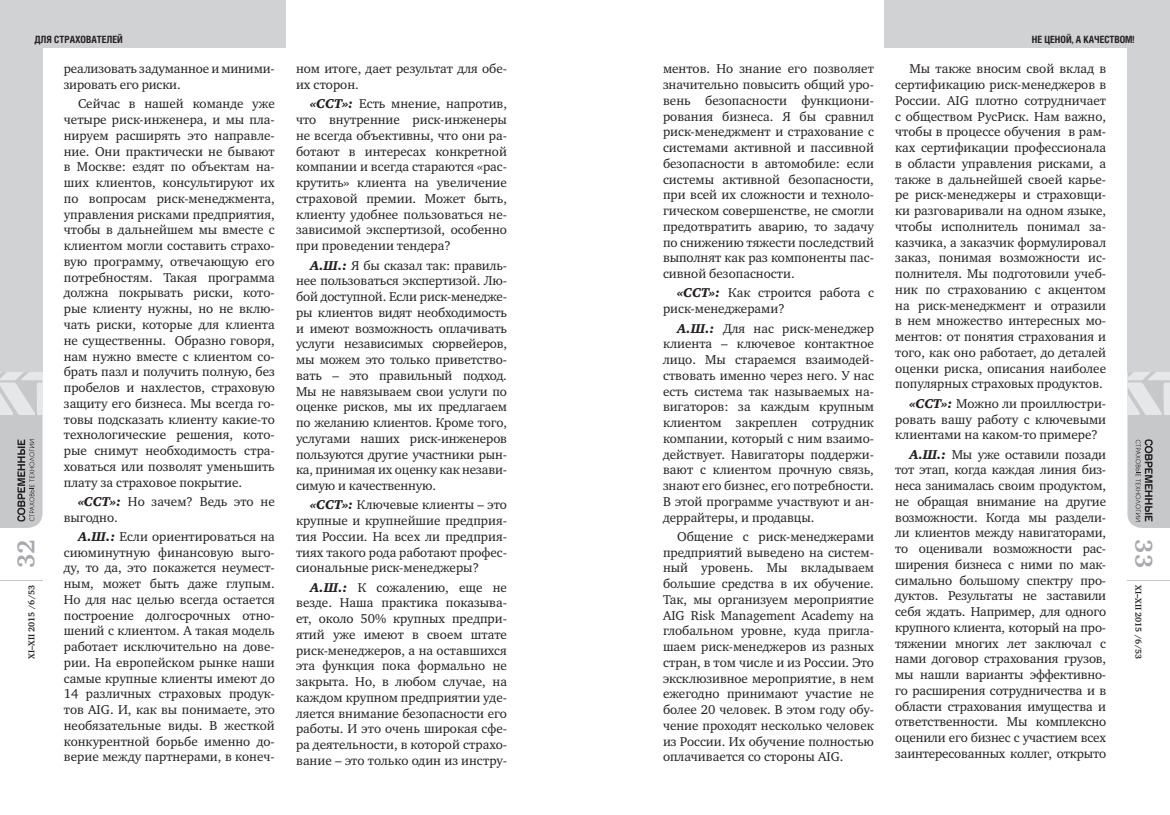
<style>
.page{position:relative;width:1170px;height:815px;background:#fff}
.page>*{position:absolute;margin:0;border:0;box-sizing:border-box;transform-origin:0 0}
.t1{font:700 25px "Charter ITC";color:#a8a9ad}
.Текст{font:13.12px/15.8px "Charter ITC";color:#231f20;text-align:justify}
.t2{font:700 10px "Helios Cond";color:#231f20}
.t3{font:700 8.75px "Charter ITC";letter-spacing:-.005em;color:#231f20}
.s1{font-family:"Charter Black ITC";font-style:italic}
</style>
<div class="page">
<div style="left:1127px;top:43px;width:42px;height:329px;background:#d1d2d4"></div>
<div style="left:0;top:43px;width:43px;height:329px;background:#d1d2d4"></div>
<div style="left:883px;top:0;width:286px;height:48px;background:#d1d2d4"></div>
<div style="left:0;top:0;width:285px;height:48px;background:#d1d2d4"></div>
<hr style="left:0;top:580px;width:43px;height:1px;background:#c7c8ca">
<hr style="left:1127px;top:580px;width:42px;height:1px;background:#c7c8ca">
<svg style="left:0;top:372px;width:43px;height:156px;background:#c2c3c5"></svg>
<svg style="left:1127px;top:372px;width:42px;height:156px;background:#c2c3c5"></svg>
<p class="t2" style="left:34px;top:33px;width:90px">ДЛЯ СТРАХОВАТЕЛЕЙ</p>
<p class="t2" style="left:1031px;top:33px;width:104px">НЕ ЦЕНОЙ, А КАЧЕСТВОМ!</p>
<p class="Текст" style="left:64px;top:61px;width:212px">реализовать задуманное и миними&shy;зировать его риски.</p>
<p class="Текст" style="left:64px;top:96px;width:212px;text-indent:14px">Сейчас в нашей команде уже четыре риск-инженера, и мы пла&shy;нируем расширять это направле&shy;ние. Они практически не бывают в Москве: ездят по объектам на&shy;ших клиентов, консультируют их по вопросам риск-менеджмента, управления рисками предприятия, чтобы в дальнейшем мы вместе с клиентом могли составить страхо&shy;вую программу, отвечающую его потребностям. Такая программа должна покрывать риски, кото&shy;рые клиенту нужны, но не вклю&shy;чать риски, которые для клиента не существенны. Образно говоря, нам нужно вместе с клиентом со&shy;брать пазл и получить полную, без пробелов и нахлестов, страховую защиту его бизнеса. Мы всегда го&shy;товы подсказать клиенту какие-то технологические решения, кото&shy;рые снимут необходимость стра&shy;ховаться или позволят уменьшить плату за страховое покрытие.</p>
<p class="Текст" style="left:64px;top:493px;width:212px;text-indent:14px"><span class="s1">«ССТ»:</span> Но зачем? Ведь это не выгодно.</p>
<p class="Текст" style="left:64px;top:528px;width:212px;text-indent:14px"><span class="s1">А.Ш.:</span> Если ориентироваться на сиюминутную финансовую выго&shy;ду, то да, это покажется неумест&shy;ным, может быть даже глупым.<br>Но для нас целью всегда остается построение долгосрочных отно&shy;шений с клиентом. А такая модель работает исключительно на дове&shy;рии. На европейском рынке наши самые крупные клиенты имеют до 14 различных страховых продук&shy;тов AIG. И, как вы понимаете, это необязательные виды. В жесткой конкурентной борьбе именно до&shy;верие между партнерами, в конеч-</p>
<p class="Текст" style="left:296px;top:61px;width:212px">ном итоге, дает результат для обе&shy;их сторон.</p>
<p class="Текст" style="left:296px;top:96px;width:212px;text-indent:14px"><span class="s1">«ССТ»:</span> Есть мнение, напротив, что внутренние риск-инженеры не всегда объективны, что они ра&shy;ботают в интересах конкретной компании и всегда стараются «рас&shy;крутить» клиента на увеличение страховой премии. Может быть, клиенту удобнее пользоваться не&shy;зависимой экспертизой, особенно при проведении тендера?</p>
<p class="Текст" style="left:296px;top:257px;width:212px;text-indent:14px"><span class="s1">А.Ш.:</span> Я бы сказал так: правиль&shy;нее пользоваться экспертизой. Лю&shy;бой доступной. Если риск-менедже&shy;ры клиентов видят необходимость и имеют возможность оплачивать услуги независимых сюрвейеров, мы можем это только приветство&shy;вать – это правильный подход.<br>Мы не навязываем свои услуги по оценке рисков, мы их предлагаем по желанию клиентов. Кроме того, услугами наших риск-инженеров пользуются другие участники рын&shy;ка, принимая их оценку как незави&shy;симую и качественную.</p>
<p class="Текст" style="left:296px;top:497px;width:212px;text-indent:14px"><span class="s1">«ССТ»:</span> Ключевые клиенты – это крупные и крупнейшие предприя&shy;тия России. На всех ли предприя&shy;тиях такого рода работают профес&shy;сиональные риск-менеджеры?</p>
<p class="Текст" style="left:296px;top:579px;width:212px;text-indent:14px"><span class="s1">А.Ш.:</span> К сожалению, еще не везде. Наша практика показыва&shy;ет, около 50% крупных предпри&shy;ятий уже имеют в своем штате риск-менеджеров, а на оставшихся эта функция пока формально не закрыта. Но, в любом случае, на каждом крупном предприятии уде&shy;ляется внимание безопасности его работы. И это очень широкая сфе&shy;ра деятельности, в которой страхо&shy;вание – это только один из инстру-</p>
<p class="Текст" style="left:895px;top:61px;width:212px;text-indent:14px">Мы также вносим свой вклад в сертификацию риск-менеджеров в России. AIG плотно сотрудничает с обществом РусРиск. Нам важно, чтобы в процессе обучения в рам&shy;ках сертификации профессионала в области управления рисками, а также в дальнейшей своей карье&shy;ре риск-менеджеры и страховщи&shy;ки разговаривали на одном языке, чтобы исполнитель понимал за&shy;казчика, а заказчик формулировал заказ, понимая возможности ис&shy;полнителя. Мы подготовили учеб&shy;ник по страхованию с акцентом на риск-менеджмент и отразили в нем множество интересных мо&shy;ментов: от понятия страхования и того, как оно работает, до деталей оценки риска, описания наиболее популярных страховых продуктов.</p>
<p class="Текст" style="left:895px;top:395px;width:212px;text-indent:14px"><span class="s1">«ССТ»:</span> Можно ли проиллюстри&shy;ровать вашу работу с ключевыми клиентами на каком-то примере?</p>
<p class="Текст" style="left:895px;top:446px;width:212px;text-indent:14px"><span class="s1">А.Ш.:</span> Мы уже оставили позади тот этап, когда каждая линия биз&shy;неса занималась своим продуктом, не обращая внимание на другие возможности. Когда мы раздели&shy;ли клиентов между навигаторами, то оценивали возможности рас&shy;ширения бизнеса с ними по мак&shy;симально большому спектру про&shy;дуктов. Результаты не заставили себя ждать. Например, для одного крупного клиента, который на про&shy;тяжении многих лет заключал с нами договор страхования грузов, мы нашли варианты эффективно&shy;го расширения сотрудничества и в области страхования имущества и ответственности. Мы комплексно оценили его бизнес с участием всех заинтересованных коллег, открыто</p>
<p class="Текст" style="left:663px;top:61px;width:212px">ментов. Но знание его позволяет значительно повысить общий уро&shy;вень безопасности функциони&shy;рования бизнеса. Я бы сравнил риск-менеджмент и страхование с системами активной и пассивной безопасности в автомобиле: если системы активной безопасности, при всей их сложности и техноло&shy;гическом совершенстве, не смогли предотвратить аварию, то задачу по снижению тяжести последствий выполнят как раз компоненты пас&shy;сивной безопасности.</p>
<p class="Текст" style="left:663px;top:285px;width:212px;text-indent:14px"><span class="s1">«ССТ»:</span> Как строится работа с риск-менеджерами?</p>
<p class="Текст" style="left:663px;top:320px;width:212px;text-indent:14px"><span class="s1">А.Ш.:</span> Для нас риск-менеджер клиента – ключевое контактное лицо. Мы стараемся взаимодей&shy;ствовать именно через него. У нас есть система так называемых на&shy;вигаторов: за каждым крупным клиентом закреплен сотрудник компании, который с ним взаимо&shy;действует. Навигаторы поддержи&shy;вают с клиентом прочную связь, знают его бизнес, его потребности.<br>В этой программе участвуют и ан&shy;деррайтеры, и продавцы.</p>
<p class="Текст" style="left:663px;top:528px;width:212px;text-indent:14px">Общение с риск-менеджерами предприятий выведено на систем&shy;ный уровень. Мы вкладываем большие средства в их обучение.<br>Так, мы организуем мероприятие AIG Risk Management Academy на глобальном уровне, куда пригла&shy;шаем риск-менеджеров из разных стран, в том числе и из России. Это эксклюзивное мероприятие, в нем ежегодно принимают участие не более 20 человек. В этом году обу&shy;чение проходят несколько человек из России. Их обучение полностью оплачивается со стороны AIG.</p>
<p class="t1" style="left:10px;top:568px;width:31px;rotate:-90deg">32</p>
<h1 class="t1" style="left:1159px;top:539px;width:31px;rotate:90deg">33</h1>
<p class="t3" style="left:26px;top:659px;width:75px;rotate:-90deg">XI–XII 2015 /6/53</p>
<p class="t3" style="left:1143px;top:585px;width:75px;rotate:90deg">XI–XII 2015 /6/53</p>
</div>
